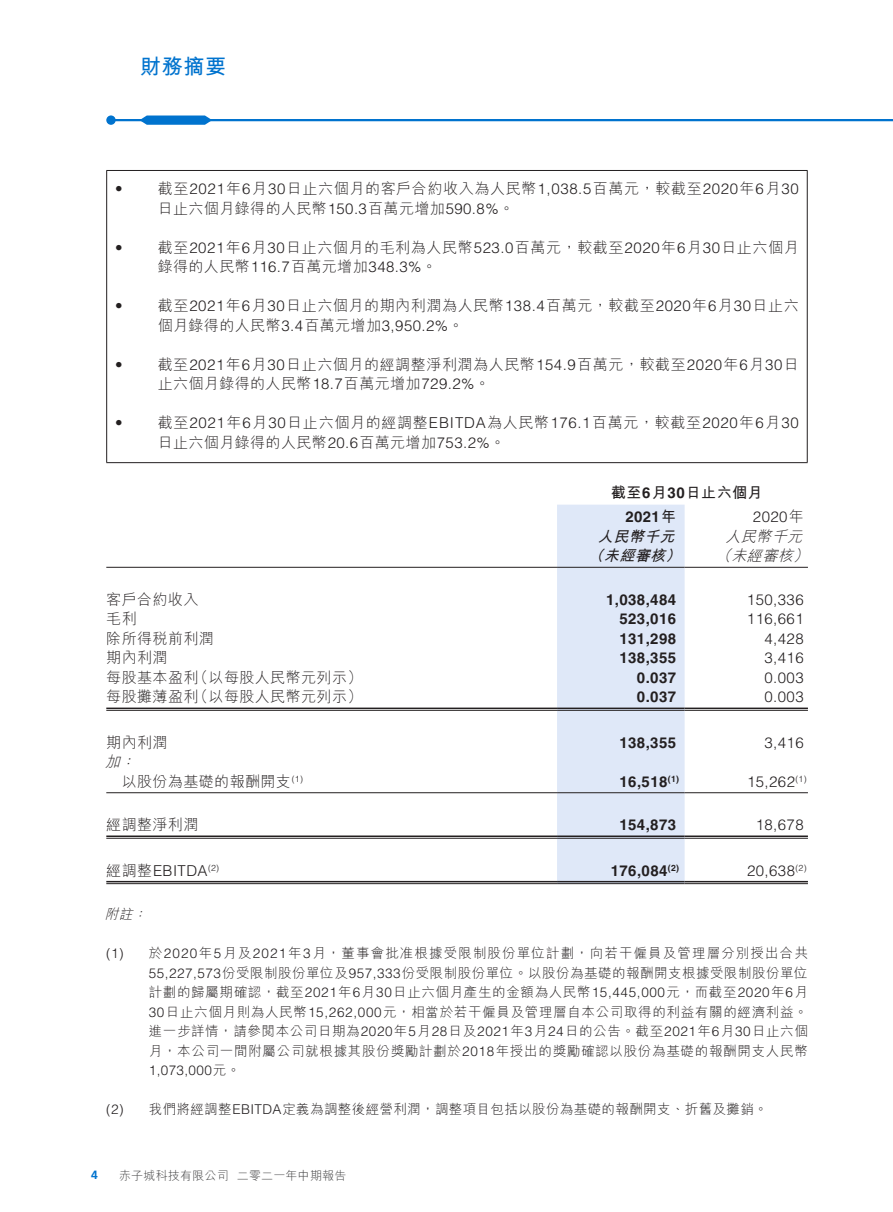
<style>
.page{position:relative;width:893px;height:1212px;background:#fff}
.page>*{position:absolute;margin:0;border:0;box-sizing:border-box;transform-origin:0 0}
.t1{font:700 21px "M Hei HK";color:#0073ce}
.t2{font:300 15px/19.5px "M Hei HK";letter-spacing:.03em;color:#231f20}
.t3{font:300 15px "Helvetica LT Std";letter-spacing:.03em;color:#231f20}
.t4{font:700 15px "Helvetica LT Std";letter-spacing:.03em;color:#231f20}
.t5{font:700 15px "M Hei HK";letter-spacing:.03em;color:#231f20}
.t6{font:italic 700 15px "M Hei HK";color:#231f20}
.t7{font:italic 300 15px "M Hei HK";color:#231f20}
.t8{font:300 13.5px/19.5px "M Hei HK";letter-spacing:.055em;color:#231f20;text-align:justify}
.t9{font:300 13.5px "M Hei HK";letter-spacing:.03em;color:#231f20}
.t10{font:300 13.5px "Helvetica LT Std";letter-spacing:.03em;color:#231f20}
.t11{font:italic 300 13.5px "M Hei HK";color:#231f20}
.t12{font:300 12px "M Hei HK";letter-spacing:.02em;color:#3e3e3f}
.t13{font:700 12px "Frutiger LT Std";color:#0073ce}
.s1{font-family:"Helvetica LT Std"}
.s2{font-family:"M Hei HK"}
.s3{font-style:italic}
</style>
<div class="page">
<svg style="left:140px;top:115px;width:72px;height:10px"></svg>
<hr style="left:111px;top:119px;width:782px;height:2px;background:#0073ce">
<svg style="left:106px;top:115px;width:10px;height:10px"></svg>
<hr style="left:106px;top:170px;width:702px;height:1px;background:#231f20">
<hr style="left:106px;top:171px;width:1px;height:291px;background:#231f20">
<hr style="left:807px;top:171px;width:1px;height:291px;background:#231f20">
<hr style="left:106px;top:462px;width:702px;height:1px;background:#231f20">
<div style="left:557px;top:505px;width:128px;height:378px;background:#dfe8f8"></div>
<hr style="left:106px;top:567px;width:451px;height:1px;background:#231f20">
<hr style="left:557px;top:567px;width:128px;height:1px;background:#231f20">
<hr style="left:685px;top:567px;width:123px;height:1px;background:#231f20">
<hr style="left:106px;top:707px;width:451px;height:2px;background:#231f20">
<hr style="left:106px;top:710px;width:451px;height:1px;background:#231f20">
<hr style="left:557px;top:707px;width:128px;height:2px;background:#231f20">
<hr style="left:557px;top:710px;width:128px;height:1px;background:#231f20">
<hr style="left:685px;top:707px;width:123px;height:2px;background:#231f20">
<hr style="left:685px;top:710px;width:123px;height:1px;background:#231f20">
<hr style="left:106px;top:792px;width:451px;height:1px;background:#231f20">
<hr style="left:557px;top:792px;width:128px;height:1px;background:#231f20">
<hr style="left:685px;top:792px;width:123px;height:1px;background:#231f20">
<hr style="left:106px;top:835px;width:451px;height:2px;background:#231f20">
<hr style="left:106px;top:838px;width:451px;height:1px;background:#231f20">
<hr style="left:557px;top:835px;width:128px;height:2px;background:#231f20">
<hr style="left:557px;top:838px;width:128px;height:1px;background:#231f20">
<hr style="left:685px;top:835px;width:123px;height:2px;background:#231f20">
<hr style="left:685px;top:838px;width:123px;height:1px;background:#231f20">
<hr style="left:106px;top:881px;width:451px;height:1px;background:#231f20">
<hr style="left:106px;top:883px;width:451px;height:1px;background:#231f20">
<hr style="left:557px;top:881px;width:128px;height:1px;background:#231f20">
<hr style="left:557px;top:883px;width:128px;height:1px;background:#231f20">
<hr style="left:685px;top:881px;width:123px;height:1px;background:#231f20">
<hr style="left:685px;top:883px;width:123px;height:1px;background:#231f20">
<h1 class="t1" style="left:140px;top:51px;width:87px">財務摘要</h1>
<p class="t2" style="left:158px;top:179px;width:642px;text-indent:-43px"><span class="s1">•</span> 截至<span class="s1">2021</span>年<span class="s1">6</span>月<span class="s1">30</span>日止六個月的客戶合約收入為人民幣<span class="s1">1,038.5</span>百萬元，較截至<span class="s1">2020</span>年<span class="s1">6</span>月<span class="s1">30</span>日止六個月錄得的人民幣<span class="s1">150.3</span>百萬元增加<span class="s1">590.8%</span>。</p>
<p class="t2" style="left:158px;top:237px;width:642px;text-indent:-43px"><span class="s1">•</span> 截至<span class="s1">2021</span>年<span class="s1">6</span>月<span class="s1">30</span>日止六個月的毛利為人民幣<span class="s1">523.0</span>百萬元，較截至<span class="s1">2020</span>年<span class="s1">6</span>月<span class="s1">30</span>日止六個月錄得的人民幣<span class="s1">116.7</span>百萬元增加<span class="s1">348.3%</span>。</p>
<p class="t2" style="left:158px;top:296px;width:642px;text-indent:-42px"><span class="s1">•</span> 截至<span class="s1">2021</span>年<span class="s1">6</span>月<span class="s1">30</span>日止六個月的期內利潤為人民幣<span class="s1">138.4</span>百萬元，較截至<span class="s1">2020</span>年<span class="s1">6</span>月<span class="s1">30</span>日止六個月錄得的人民幣<span class="s1">3.4</span>百萬元增加<span class="s1">3,950.2%</span>。</p>
<p class="t2" style="left:158px;top:354px;width:642px;text-indent:-43px"><span class="s1">•</span> 截至<span class="s1">2021</span>年<span class="s1">6</span>月<span class="s1">30</span>日止六個月的經調整淨利潤為人民幣<span class="s1">154.9</span>百萬元，較截至<span class="s1">2020</span>年<span class="s1">6</span>月<span class="s1">30</span>日止六個月錄得的人民幣<span class="s1">18.7</span>百萬元增加<span class="s1">729.2%</span>。</p>
<p class="t3" style="left:115px;top:414px;width:685px">• <span class="s2">截至</span>2021<span class="s2">年</span>6<span class="s2">月</span>30<span class="s2">日止六個月的經調整</span>EBITDA<span class="s2">為人民幣</span>176.1<span class="s2">百萬元，較截至</span>2020<span class="s2">年</span>6<span class="s2">月</span>30</p>
<p class="t2" style="left:158px;top:432px;width:349px">日止六個月錄得的人民幣<span class="s1">20.6</span>百萬元增加<span class="s1">753.2%</span>。</p>
<p class="t5" style="left:611px;top:482px;width:153px">截至<span class="s1">6</span>月<span class="s1">30</span>日止六個月</p>
<p class="t4" style="left:625px;top:508px;width:52px">2021<span class="s2">年</span></p>
<p class="t3" style="left:753px;top:507px;width:52px">2020<span class="s2">年</span></p>
<p class="t6" style="left:598px;top:525px;width:83px">人民幣千元</p>
<p class="t7" style="left:725px;top:528px;width:82px">人民幣千元</p>
<p class="t6" style="left:588px;top:545px;width:99px">（未經審核）</p>
<p class="t7" style="left:716px;top:548px;width:98px">（未經審核）</p>
<p class="t2" style="left:106px;top:589px;width:94px">客戶合約收入</p>
<p class="t4" style="left:606px;top:590px;width:72px">1,038,484</p>
<p class="t3" style="left:747px;top:590px;width:58px">150,336</p>
<p class="t2" style="left:106px;top:609px;width:32px">毛利</p>
<p class="t4" style="left:619px;top:610px;width:58px">523,016</p>
<p class="t3" style="left:747px;top:609px;width:58px">116,661</p>
<p class="t2" style="left:106px;top:628px;width:109px">除所得稅前利潤</p>
<p class="t4" style="left:619px;top:629px;width:58px">131,298</p>
<p class="t3" style="left:764px;top:629px;width:41px">4,428</p>
<p class="t2" style="left:106px;top:648px;width:63px">期內利潤</p>
<p class="t4" style="left:619px;top:649px;width:58px">138,355</p>
<p class="t3" style="left:764px;top:648px;width:41px">3,416</p>
<p class="t2" style="left:106px;top:667px;width:258px">每股基本盈利（以每股人民幣元列示）</p>
<p class="t4" style="left:637px;top:668px;width:41px">0.037</p>
<p class="t3" style="left:764px;top:668px;width:41px">0.003</p>
<p class="t2" style="left:106px;top:687px;width:258px">每股攤薄盈利（以每股人民幣元列示）</p>
<p class="t4" style="left:637px;top:688px;width:41px">0.037</p>
<p class="t3" style="left:764px;top:687px;width:41px">0.003</p>
<p class="t2" style="left:106px;top:732px;width:63px">期內利潤</p>
<p class="t4" style="left:619px;top:733px;width:58px">138,355</p>
<p class="t3" style="left:764px;top:733px;width:41px">3,416</p>
<p class="t2" style="left:122px;top:752px;width:183px;text-indent:-17px"><span class="s3">加：<br></span>以股份為基礎的報酬開支<sup>(1)</sup></p>
<p class="t4" style="left:619px;top:772px;width:61px">16,518<sup>(1)</sup></p>
<p class="t3" style="left:747px;top:772px;width:61px">15,262<sup>(1)</sup></p>
<p class="t2" style="left:106px;top:815px;width:94px">經調整淨利潤</p>
<p class="t4" style="left:619px;top:816px;width:58px">154,873</p>
<p class="t3" style="left:756px;top:815px;width:49px">18,678</p>
<p class="t3" style="left:106px;top:861px;width:114px"><span class="s2">經調整</span>EBITDA<sup>(2)</sup></p>
<p class="t4" style="left:611px;top:861px;width:70px">176,084<sup>(2)</sup></p>
<p class="t3" style="left:747px;top:861px;width:61px">20,638<sup>(2)</sup></p>
<p class="t11" style="left:105px;top:907px;width:46px">附註：</p>
<p class="t8" style="left:149px;top:943px;width:661px;text-indent:-42px"><span class="s1">(1)</span> 於<span class="s1">2020</span>年<span class="s1">5</span>月及<span class="s1">2021</span>年<span class="s1">3</span>月，董事會批准根據受限制股份單位計劃，向若干僱員及管理層分別授出合共<span class="s1">55,227,573</span>份受限制股份單位及<span class="s1">957,333</span>份受限制股份單位。以股份為基礎的報酬開支根據受限制股份單位計劃的歸屬期確認，截至<span class="s1">2021</span>年<span class="s1">6</span>月<span class="s1">30</span>日止六個月產生的金額為人民幣<span class="s1">15,445,000</span>元，而截至<span class="s1">2020</span>年<span class="s1">6</span>月<span class="s1">30</span>日止六個月則為人民幣<span class="s1">15,262,000</span>元，相當於若干僱員及管理層自本公司取得的利益有關的經濟利益。進一步詳情，請參閱本公司日期為<span class="s1">2020</span>年<span class="s1">5</span>月<span class="s1">28</span>日及<span class="s1">2021</span>年<span class="s1">3</span>月<span class="s1">24</span>日的公告。截至<span class="s1">2021</span>年<span class="s1">6</span>月<span class="s1">30</span>日止六個月，本公司一間附屬公司就根據其股份獎勵計劃於<span class="s1">2018</span>年授出的獎勵確認以股份為基礎的報酬開支人民幣</p>
<p class="t10" style="left:149px;top:1062px;width:93px">1,073,000<span class="s2">元。</span></p>
<p class="t9" style="left:106px;top:1102px;width:663px"><span class="s1">(2)</span> 我們將經調整<span class="s1">EBITDA</span>定義為調整後經營利潤，調整項目包括以股份為基礎的報酬開支、折舊及攤銷。</p>
<p class="t13" style="left:91px;top:1168px;width:8px">4</p>
<p class="t12" style="left:119px;top:1169px;width:229px">赤子城科技有限公司 二零二一年中期報告</p>
</div>
